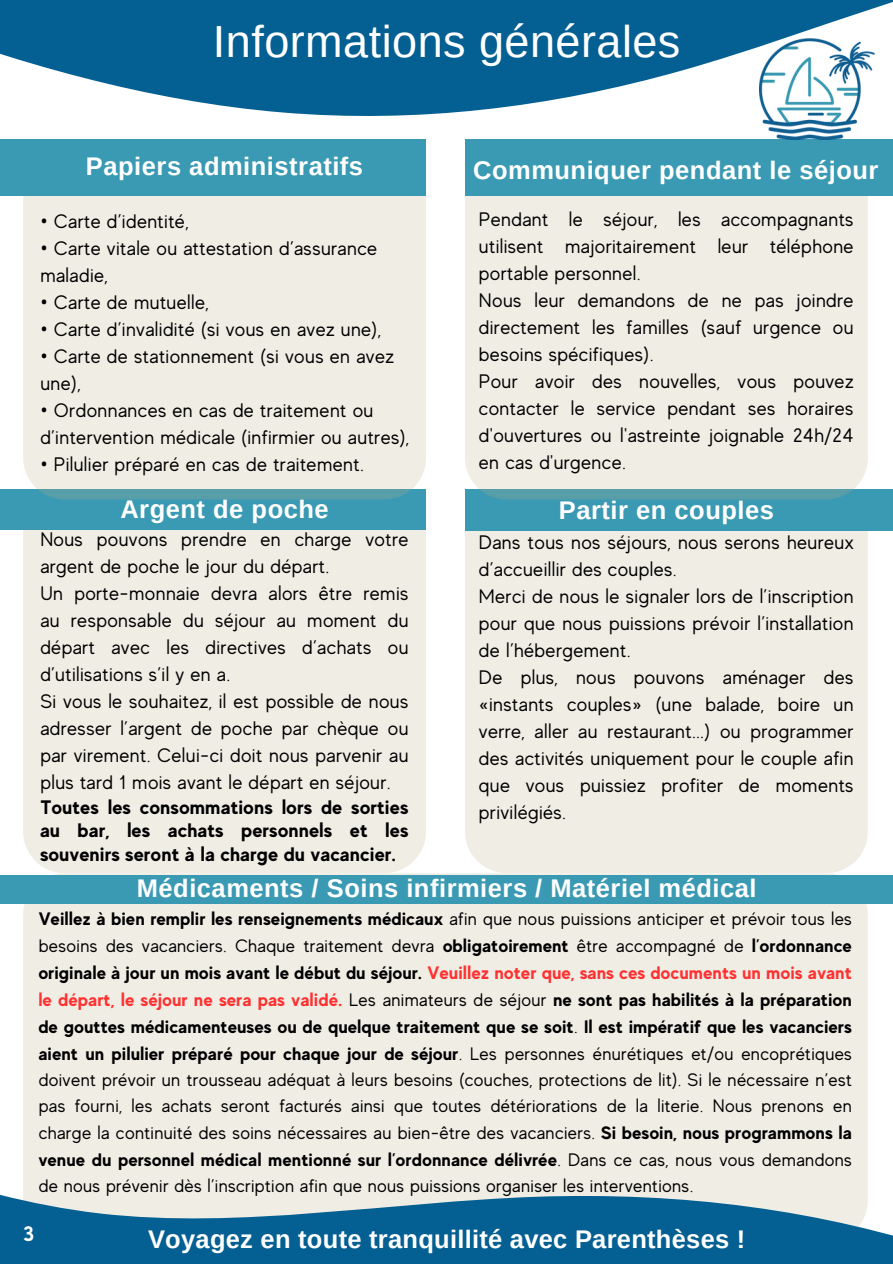
<style>
.page{position:relative;width:893px;height:1264px;background:#fff}
.page>*{position:absolute;margin:0;border:0;box-sizing:border-box;transform-origin:0 0}
.t1{font:45px "Arimo";letter-spacing:.01em;color:#fff}
.t2{font:700 25.5px "Arimo";letter-spacing:.02em;color:#fff}
.t3{font:700 21px "MADE Evolve Sans";color:#fff}
.t4{font:19.5px/27px "MADE Evolve Sans";letter-spacing:.02em;color:#000;text-align:justify}
.t5{font:700 19.5px/23.7px "MADE Evolve Sans";letter-spacing:.02em;color:#000;text-align:justify}
.t6{font:18px/26.7px "MADE Evolve Sans";letter-spacing:.02em;color:#000;text-align:justify}
.s1{font-family:"Noto Sans"}
.s2{font-weight:700}
.s3{font-weight:700;color:#ff3131}
</style>
<div class="page">
<svg style="left:0;top:0;width:892px;height:116px;fill:#045f92"></svg>
<div style="left:23px;top:530px;width:403px;height:343px;background:#f0ede5"></div>
<div style="left:0;top:489px;width:426px;height:41px;background:#3b9ab3"></div>
<div style="left:465px;top:530px;width:402px;height:343px;background:#f0ede5"></div>
<div style="left:465px;top:489px;width:427px;height:41px;background:#3b9ab3"></div>
<div style="left:23px;top:196px;width:403px;height:303px;background:#f0ede5"></div>
<div style="left:0;top:140px;width:426px;height:56px;background:#3b9ab3"></div>
<div style="left:465px;top:196px;width:402px;height:303px;background:#f0ede5"></div>
<div style="left:465px;top:140px;width:427px;height:56px;background:#3b9ab3"></div>
<div style="left:23px;top:873px;width:844px;height:73px;background:#f0ede5"></div>
<div style="left:0;top:875px;width:892px;height:28px;background:#3b9ab3"></div>
<svg style="left:0;top:946px;width:892px;height:317px;background:#c7d5d7"></svg>
<img style="left:759px;top:38px;width:115px;height:102px">
<p class="t1" style="left:213px;top:17px;width:469px">Informations générales</p>
<p class="t2" style="left:86px;top:152px;width:279px">Papiers administratifs</p>
<p class="t4" style="left:40px;top:208px;width:150px"><span class="s1">•</span> Carte d’identité,</p>
<p class="t4" style="left:40px;top:235px;width:338px"><span class="s1">•</span> Carte vitale ou attestation d’assurance maladie,</p>
<p class="t4" style="left:40px;top:289px;width:170px"><span class="s1">•</span> Carte de mutuelle,</p>
<p class="t4" style="left:40px;top:316px;width:342px"><span class="s1">•</span> Carte d’invalidité (si vous en avez une),</p>
<p class="t4" style="left:40px;top:343px;width:355px"><span class="s1">•</span> Carte de stationnement (si vous en avez une),</p>
<p class="t4" style="left:40px;top:397px;width:370px"><span class="s1">•</span> Ordonnances en cas de traitement ou d’intervention médicale (infirmier ou autres),</p>
<p class="t4" style="left:40px;top:451px;width:325px"><span class="s1">•</span> Pilulier préparé en cas de traitement.</p>
<p class="t2" style="left:120px;top:495px;width:210px">Argent de poche</p>
<p class="t4" style="left:40px;top:526px;width:369px">Nous pouvons prendre en charge votre argent de poche le jour du départ.</p>
<p class="t4" style="left:40px;top:580px;width:369px">Un porte-monnaie devra alors être remis au responsable du séjour au moment du départ avec les directives d’achats ou d’utilisations s’il y en a.</p>
<p class="t4" style="left:40px;top:688px;width:369px">Si vous le souhaitez, il est possible de nous adresser l’argent de poche par chèque ou par virement. Celui-ci doit nous parvenir au plus tard 1 mois avant le départ en séjour.</p>
<p class="t5" style="left:40px;top:795px;width:369px">Toutes les consommations lors de sorties au bar, les achats personnels et les souvenirs seront à la charge du vacancier.</p>
<p class="t2" style="left:473px;top:156px;width:407px">Communiquer pendant le séjour</p>
<p class="t4" style="left:479px;top:206px;width:376px">Pendant le séjour, les accompagnants utilisent majoritairement leur téléphone portable personnel.</p>
<p class="t4" style="left:479px;top:287px;width:376px">Nous leur demandons de ne pas joindre directement les familles (sauf urgence ou besoins spécifiques).</p>
<p class="t4" style="left:479px;top:368px;width:376px">Pour avoir des nouvelles, vous pouvez contacter le service pendant ses horaires d'ouvertures ou l'astreinte joignable 24h/24 en cas d'urgence.</p>
<p class="t2" style="left:559px;top:496px;width:216px">Partir en couples</p>
<p class="t4" style="left:479px;top:529px;width:376px">Dans tous nos séjours, nous serons heureux d’accueillir des couples.</p>
<p class="t4" style="left:479px;top:583px;width:376px">Merci de nous le signaler lors de l’inscription pour que nous puissions prévoir l’installation de l’hébergement.</p>
<p class="t4" style="left:479px;top:664px;width:376px">De plus, nous pouvons aménager des «instants couples» (une balade, boire un verre, aller au restaurant...) ou programmer des activités uniquement pour le couple afin que vous puissiez profiter de moments privilégiés.</p>
<p class="t2" style="left:137px;top:874px;width:621px">Médicaments / Soins infirmiers / Matériel médical</p>
<p class="t6" style="left:39px;top:905px;width:814px"><span class="s2">Veillez à bien remplir les renseignements médicaux</span> afin que nous puissions anticiper et prévoir tous les besoins des vacanciers. Chaque traitement devra <span class="s2">obligatoirement</span> être accompagné de <span class="s2">l’ordonnance originale à jour un mois avant le début du séjour.</span> <span class="s3">Veuillez noter que, sans ces documents un mois avant le départ, le séjour ne sera pas validé.</span> Les animateurs de séjour <span class="s2">ne sont pas habilités à la préparation de gouttes médicamenteuses ou de quelque traitement que se soit</span>. <span class="s2">Il est impératif que les vacanciers aient un pilulier préparé pour chaque jour de séjour</span>. Les personnes énurétiques et/ou encoprétiques doivent prévoir un trousseau adéquat à leurs besoins (couches, protections de lit). Si le nécessaire n’est pas fourni, les achats seront facturés ainsi que toutes détériorations de la literie. Nous prenons en charge la continuité des soins nécessaires au bien-être des vacanciers. <span class="s2">Si besoin, nous programmons la venue du personnel médical mentionné sur l’ordonnance délivrée</span>. Dans ce cas, nous vous demandons de nous prévenir dès l’inscription afin que nous puissions organiser les interventions.</p>
<p class="t2" style="left:148px;top:1224px;width:598px">Voyagez en toute tranquillité avec Parenthèses !</p>
<p class="t3" style="left:24px;top:1221px;width:12px">3</p>
</div>
